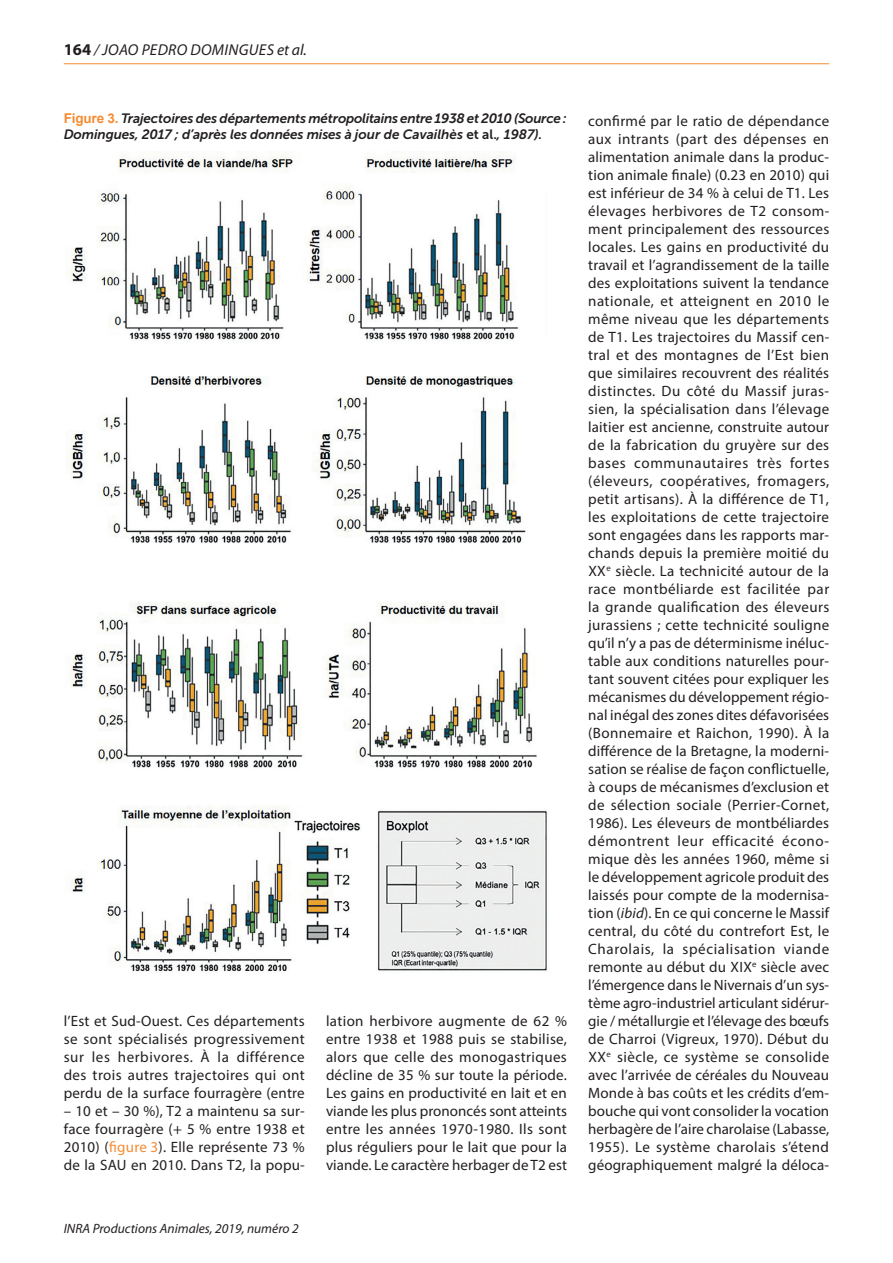
<style>
.page{position:relative;width:893px;height:1263px;background:#fff}
.page>*{position:absolute;margin:0;border:0;box-sizing:border-box;transform-origin:0 0}
.t1{font:italic 15.75px "Myriad Pro";letter-spacing:.02em;color:#231f20}
.t2{font:15px/18px "Myriad Pro";letter-spacing:.015em;color:#231f20;text-align:justify}
.t3{font:italic 13.5px/15.8px "Museo Sans 700";letter-spacing:-.01em;color:#231f20}
.t4{font:italic 13.5px "Myriad Pro";color:#231f20}
.s1{font-weight:700;font-style:normal;font-size:16.5px}
.s2{font-family:"Arial";font-weight:700;font-style:normal;color:#f58c32}
.s3{font-style:normal}
.s4{color:#f58c32}
.s5{font-style:italic}
</style>
<div class="page">
<hr style="left:64px;top:63px;width:765px;height:1px;background:#f58c32">
<img style="left:65px;top:152px;width:482px;height:820px">
<p class="t1" style="left:64px;top:40px;width:245px"><span class="s1">164</span> / JOAO PEDRO DOMINGUES et al.</p>
<p class="t3" style="left:64px;top:110px;width:505px"><span class="s2">Figure 3.</span> Trajectoires des départements métropolitains entre 1938 et 2010 (Source :<br>Domingues, 2017 ; d’après les données mises à jour de Cavailhès <span class="s3">et al.</span>, 1987).</p>
<p class="t2" style="left:64px;top:1012px;width:242px">l’Est et Sud-Ouest. Ces départements se sont spécialisés progressivement sur les herbivores. À la différence des trois autres trajectoires qui ont perdu de la surface fourragère (entre</p>
<p class="t2" style="left:64px;top:1102px;width:243px">– 10 et – 30 %), T2 a maintenu sa sur&shy;face fourragère (+ 5 % entre 1938 et 2010) (<span class="s4">figure 3</span>). Elle représente 73 % de la SAU en 2010. Dans T2, la popu-</p>
<p class="t4" style="left:64px;top:1220px;width:236px">INRA Productions Animales, 2019, numéro 2</p>
<p class="t2" style="left:326px;top:1012px;width:243px">lation herbivore augmente de 62 % entre 1938 et 1988 puis se stabilise, alors que celle des monogastriques décline de 35 % sur toute la période.<br>Les gains en productivité en lait et en viande les plus prononcés sont atteints entre les années 1970-1980. Ils sont plus réguliers pour le lait que pour la viande. Le caractère herbager de T2 est</p>
<p class="t2" style="left:588px;top:112px;width:243px">confirmé par le ratio de dépendance aux intrants (part des dépenses en alimentation animale dans la produc&shy;tion animale finale) (0.23 en 2010) qui est inférieur de 34 % à celui de T1. Les élevages herbivores de T2 consom&shy;ment principalement des ressources locales. Les gains en productivité du travail et l’agrandissement de la taille des exploitations suivent la tendance nationale, et atteignent en 2010 le même niveau que les départements de T1. Les trajectoires du Massif cen&shy;tral et des montagnes de l’Est bien que similaires recouvrent des réalités distinctes. Du côté du Massif juras&shy;sien, la spécialisation dans l’élevage laitier est ancienne, construite autour de la fabrication du gruyère sur des bases communautaires très fortes (éleveurs, coopératives, fromagers, petit artisans). À la différence de T1, les exploitations de cette trajectoire sont engagées dans les rapports mar&shy;chands depuis la première moitié du XX<sup>e</sup> siècle. La technicité autour de la race montbéliarde est facilitée par la grande qualification des éleveurs jurassiens ; cette technicité souligne qu’il n’y a pas de déterminisme inéluc&shy;table aux conditions naturelles pour&shy;tant souvent citées pour expliquer les mécanismes du développement régio&shy;nal inégal des zones dites défavorisées (Bonnemaire et Raichon, 1990). À la différence de la Bretagne, la moderni&shy;sation se réalise de façon conflictuelle, à coups de mécanismes d’exclusion et de sélection sociale (Perrier-Cornet, 1986). Les éleveurs de montbéliardes démontrent leur efficacité écono&shy;mique dès les années 1960, même si le développement agricole produit des laissés pour compte de la modernisa&shy;tion (<span class="s5">ibid</span>). En ce qui concerne le Massif central, du côté du contrefort Est, le Charolais, la spécialisation viande remonte au début du XIX<sup>e</sup> siècle avec l’émergence dans le Nivernais d’un sys&shy;tème agro-industriel articulant sidérur&shy;gie / métallurgie et l’élevage des bœufs de Charroi (Vigreux, 1970). Début du XX<sup>e</sup> siècle, ce système se consolide avec l’arrivée de céréales du Nouveau Monde à bas coûts et les crédits d’em&shy;bouche qui vont consolider la vocation herbagère de l’aire charolaise (Labasse, 1955). Le système charolais s’étend géographiquement malgré la déloca-</p>
</div>
